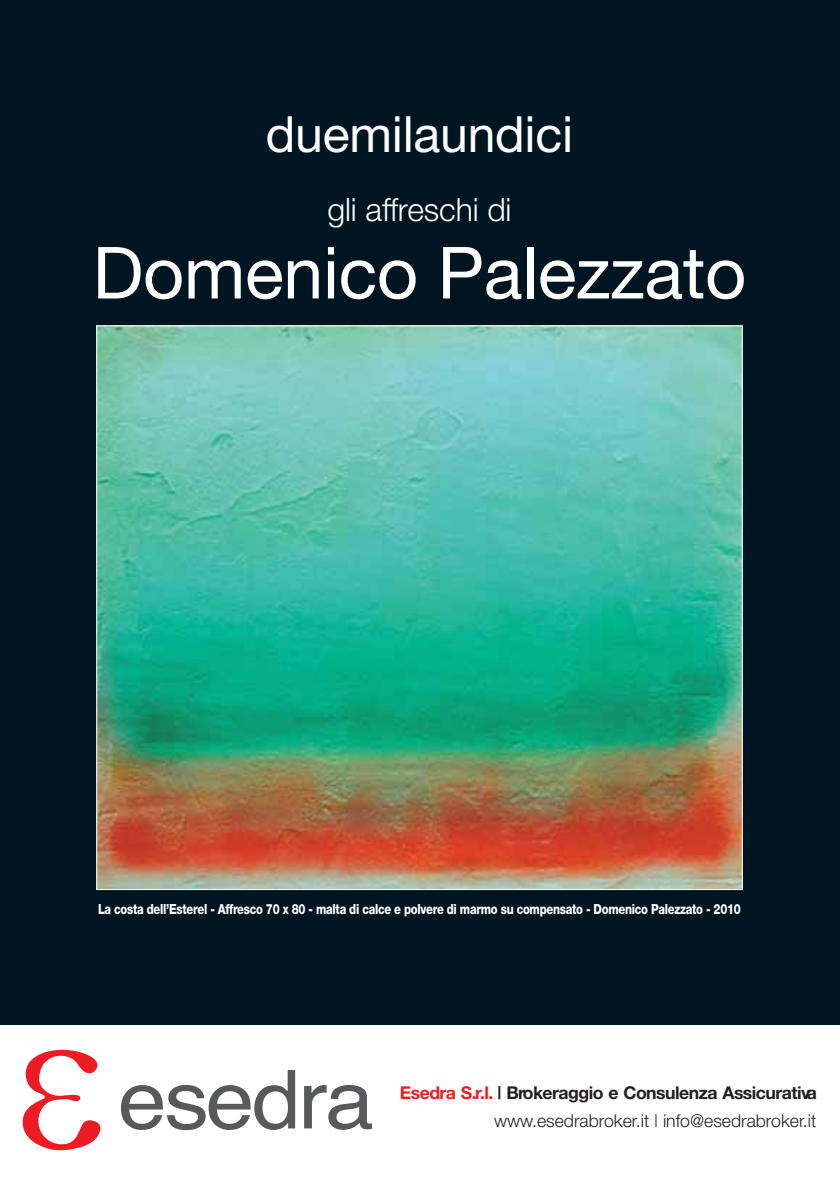
<style>
.page{position:relative;width:840px;height:1190px;background:#001522}
.page>*{position:absolute;margin:0;border:0;box-sizing:border-box;transform-origin:0 0}
.t1{font:72px "Helvetica Neue";letter-spacing:-.005em;color:#fff}
.t2{font:50px "Helvetica Neue";letter-spacing:-.005em;color:#fff}
.t3{font:300 32px "Helvetica Neue";letter-spacing:-.005em;color:#fff}
.t4{font:300 17.6px/27.8px "Helvetica Neue";color:#231f20;text-align:right}
.t5{font:800 14px "Helvetica Neue";letter-spacing:-.025em;color:#fff;scale:.8 1}
.s1{font-weight:700;color:#ed1c24}
.s2{font-weight:700}
</style>
<div class="page">
<div style="left:0;top:1026px;width:840px;height:164px;background:#fff"></div>
<svg style="left:121px;top:1070px;width:174px;height:60px"></svg>
<svg style="left:304px;top:1085px;width:68px;height:45px"></svg>
<svg style="left:22px;top:1050px;width:79px;height:101px"></svg>
<img style="left:98px;top:328px;width:643px;height:560px">
<h2 class="t2" style="left:266px;top:116px;width:309px">duemilaundici</h2>
<h3 class="t3" style="left:327px;top:198px;width:186px">gli affreschi di</h3>
<h1 class="t1" style="left:93px;top:247px;width:655px">Domenico Palezzato</h1>
<p class="t5" style="left:98px;top:904px;width:805px">La costa dell’Esterel - Affresco 70 x 80 - malta di calce e polvere di marmo su compensato - Domenico Palezzato - 2010</p>
<p class="t4" style="left:400px;top:1081px;width:418px"><span class="s1">Esedra S.r.l.</span> <span class="s2">| Brokeraggio e Consulenza Assicurativa </span>www.esedrabroker.it | info@esedrabroker.it</p>
</div>
